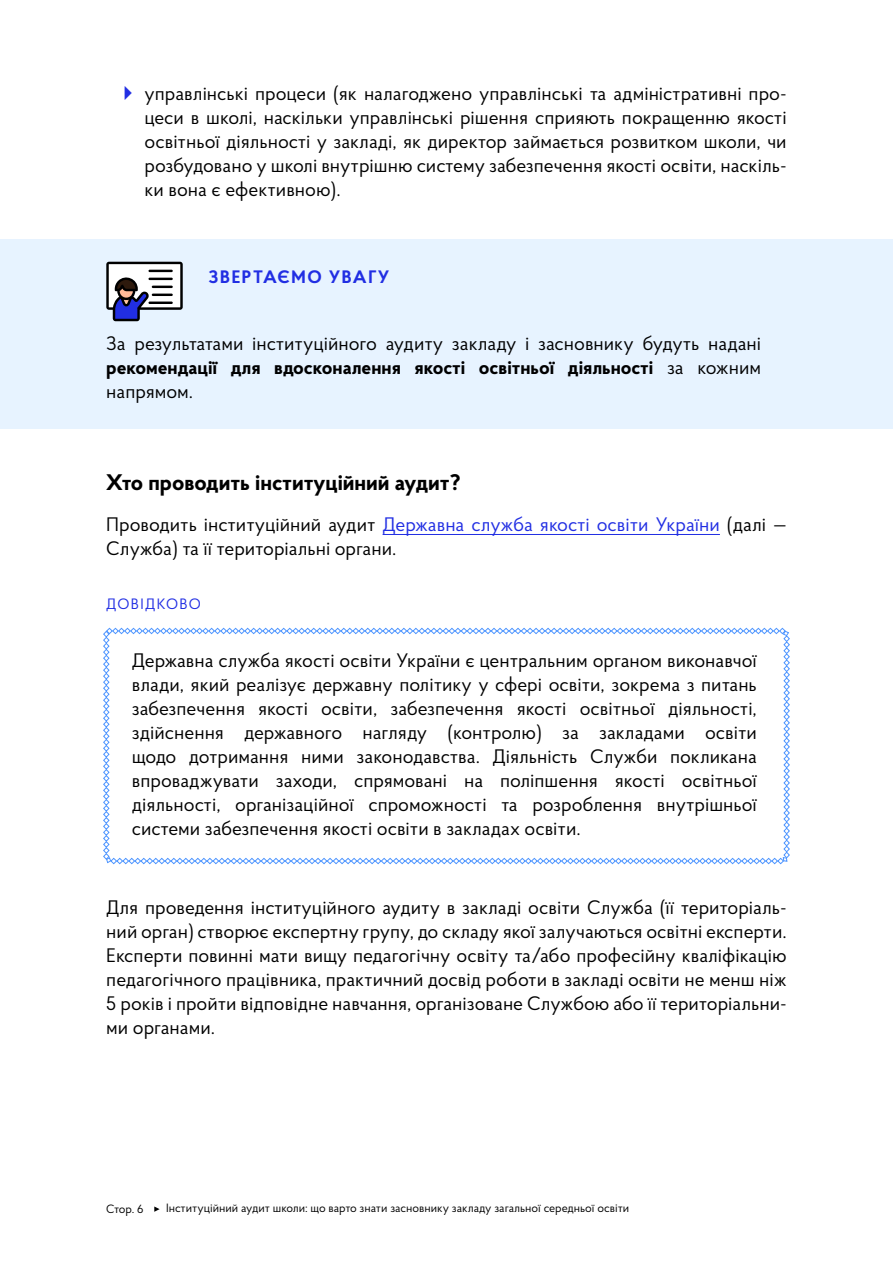
<style>
.page{position:relative;width:893px;height:1263px;background:#fff}
.page>*{position:absolute;margin:0;border:0;box-sizing:border-box;transform-origin:0 0}
.t1{font:700 22.5px "Proba Pro";color:#000}
.t2{font:19.5px/24px "Proba Pro";color:#000;text-align:justify}
.t3{font:700 18px "Proba Pro";letter-spacing:.09em;color:#212ee3}
.t4{font:15px "Proba Pro";letter-spacing:.09em;color:#212ee3}
.t5{font:12px "Proba Pro";color:#000101}
.s1{font-weight:700}
.s2{color:#212ee3}
</style>
<div class="page">
<svg style="left:154px;top:1206px;width:6px;height:6px"></svg>
<div style="left:0;top:239px;width:893px;height:75px;background:#e7f3ff"></div>
<div style="left:0;top:310px;width:893px;height:118px;background:#e7f3ff"></div>
<hr style="left:383px;top:534px;width:337px;height:1px;background:#212ee3">
<svg style="left:103px;top:628px;width:687px;height:236px"></svg>
<svg style="left:106px;top:262px;width:77px;height:59px;background:#a5a6b8"></svg>
<hr style="left:152px;top:294px;width:21px;height:2px;background:#000">
<hr style="left:152px;top:286px;width:21px;height:2px;background:#000">
<hr style="left:148px;top:302px;width:25px;height:2px;background:#000">
<hr style="left:148px;top:270px;width:25px;height:2px;background:#000">
<hr style="left:148px;top:278px;width:25px;height:2px;background:#000">
<p class="t2" style="left:145px;top:80px;width:644px">управлінські процеси (як налагоджено управлінські та адміністративні про&shy;цеси в школі, наскільки управлінські рішення сприяють покращенню якості освітньої діяльності у закладі, як директор займається розвитком школи, чи розбудовано у школі внутрішню систему забезпечення якості освіти, наскіль&shy;ки вона є ефективною).</p>
<p class="t3" style="left:208px;top:265px;width:182px">ЗВЕРТАЄМО УВАГУ</p>
<p class="t2" style="left:106px;top:331px;width:656px">За результатами інституційного аудиту закладу і засновнику будуть надані <span class="s1">рекомендації для вдосконалення якості освітньої діяльності</span> за кожним напрямом.</p>
<p class="t1" style="left:106px;top:467px;width:356px">Хто проводить інституційний аудит?</p>
<p class="t2" style="left:106px;top:512px;width:682px">Проводить інституційний аудит <span class="s2">Державна служба якості освіти України</span> (далі —<br>Служба) та її територіальні органи.</p>
<p class="t4" style="left:106px;top:594px;width:96px">ДОВІДКОВО</p>
<p class="t2" style="left:132px;top:648px;width:627px">Державна служба якості освіти України є центральним органом виконавчої влади, який реалізує державну політику у сфері освіти, зокрема з питань забезпечення якості освіти, забезпечення якості освітньої діяльності, здійснення державного нагляду (контролю) за закладами освіти щодо дотримання ними законодавства. Діяльність Служби покликана впроваджувати заходи, спрямовані на поліпшення якості освітньої діяльності, організаційної спроможності та розроблення внутрішньої системи забезпечення якості освіти в закладах освіти.</p>
<p class="t2" style="left:106px;top:895px;width:682px">Для проведення інституційного аудиту в закладі освіти Служба (її територіаль&shy;ний орган) створює експертну групу, до складу якої залучаються освітні експерти.<br>Експерти повинні мати вищу педагогічну освіту та/або професійну кваліфікацію педагогічного працівника, практичний досвід роботи в закладі освіти не менш ніж 5 років і пройти відповідне навчання, організоване Службою або її територіальни&shy;ми органами.</p>
<p class="t5" style="left:106px;top:1201px;width:39px">Стор. 6</p>
<p class="t5" style="left:166px;top:1200px;width:465px">Інституційний аудит школи: що варто знати засновнику закладу загальної середньої освіти</p>
</div>
